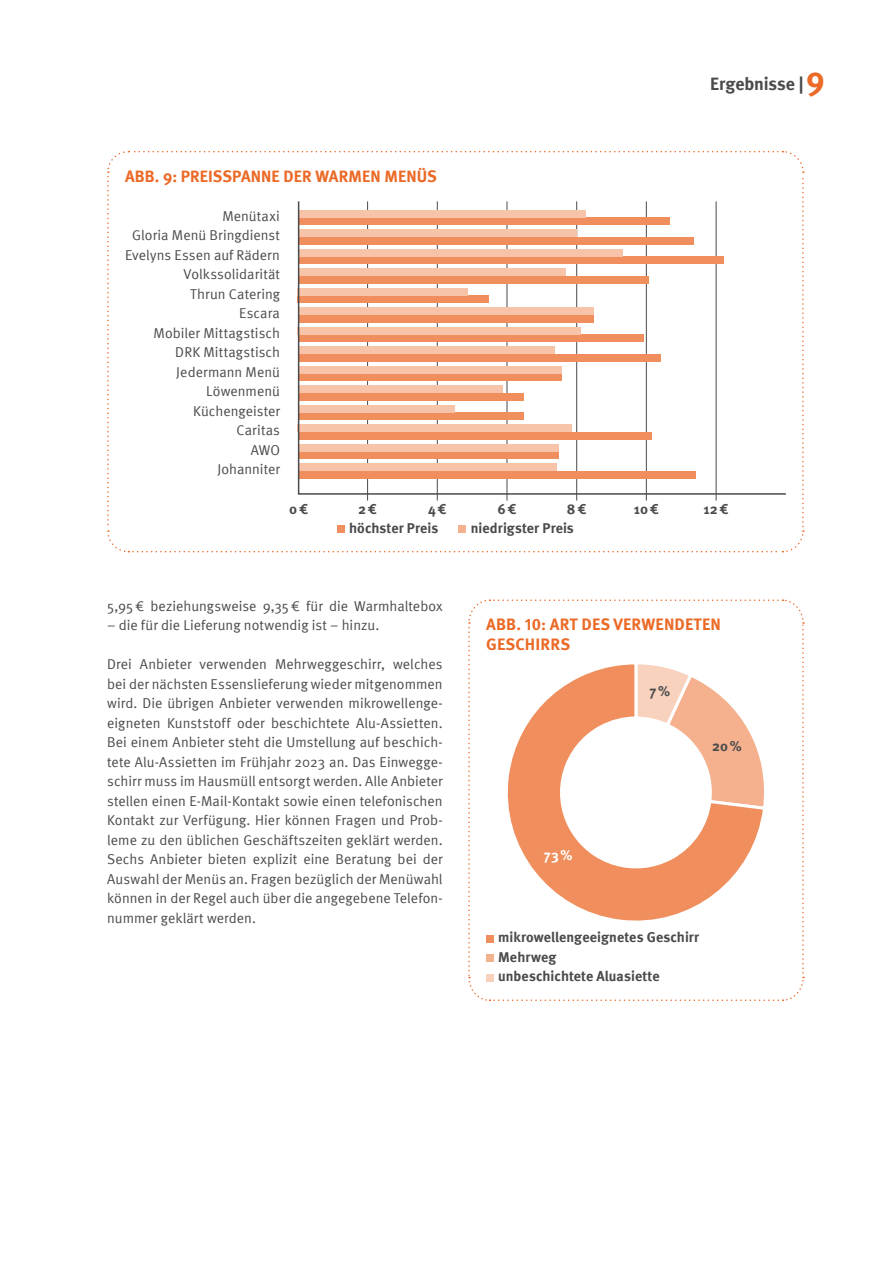
<style>
.page{position:relative;width:893px;height:1263px;background:#fff}
.page>*{position:absolute;margin:0;border:0;box-sizing:border-box;transform-origin:0 0}
.t1{font:700 33px "Meta";color:#eb6a27}
.Ü3{font:700 18px "Meta";color:#4b4b4d}
.Ü2-Kasten{font:700 16.5px/19.5px "Meta Pro";letter-spacing:.01em;color:#eb6a27}
.Ü2-Kasten-2{font:700 16.5px "Meta";letter-spacing:.005em;color:#eb6a27}
.t2{font:14.25px/19.5px "Meta Normal";letter-spacing:.005em;color:#4b4b4d;text-align:justify}
.Kasten-Text{font:700 14.25px "Meta";letter-spacing:.005em;color:#4b4b4d}
.t3{font:700 14.25px "Meta Pro";color:#4b4b4d}
.Absatzformat_2{font:700 14.25px "Meta";color:#4b4b4d}
.Absatzformat_2-2{font:700 14.25px "Meta";color:#fff}
</style>
<div class="page">
<svg style="left:468px;top:599px;width:336px;height:402px"></svg>
<div style="left:486px;top:935px;width:7px;height:7px;background:#f08f5d"></div>
<div style="left:486px;top:955px;width:7px;height:7px;background:#f5b18e"></div>
<div style="left:486px;top:974px;width:7px;height:7px;background:#f9d2be"></div>
<svg style="left:107px;top:150px;width:697px;height:403px"></svg>
<hr style="left:646px;top:201px;width:1px;height:300px;background:#4b4b4d">
<hr style="left:367px;top:201px;width:1px;height:300px;background:#4b4b4d">
<hr style="left:507px;top:201px;width:1px;height:300px;background:#4b4b4d">
<hr style="left:716px;top:201px;width:1px;height:300px;background:#4b4b4d">
<hr style="left:437px;top:201px;width:1px;height:300px;background:#4b4b4d">
<hr style="left:576px;top:201px;width:1px;height:300px;background:#4b4b4d">
<svg style="left:297px;top:200px;width:490px;height:295px"></svg>
<div style="left:337px;top:526px;width:7px;height:7px;background:#f08f5d"></div>
<div style="left:459px;top:526px;width:7px;height:7px;background:#f5b18e"></div>
<p class="Ü2-Kasten-2" style="left:125px;top:166px;width:313px">ABB. 9: PREISSPANNE DER WARMEN MENÜS</p>
<p class="t2" style="left:222px;top:206px;width:59px">Menütaxi</p>
<p class="t2" style="left:132px;top:226px;width:149px">Gloria Menü Bringdienst</p>
<p class="t2" style="left:125px;top:245px;width:156px">Evelyns Essen auf Rädern</p>
<p class="t2" style="left:184px;top:265px;width:98px">Volkssolidarität</p>
<p class="t2" style="left:190px;top:284px;width:91px">Thrun Catering</p>
<p class="t2" style="left:239px;top:304px;width:42px">Escara</p>
<p class="t2" style="left:154px;top:323px;width:128px">Mobiler Mittagstisch</p>
<p class="t2" style="left:175px;top:343px;width:106px">DRK Mittagstisch</p>
<p class="t2" style="left:176px;top:362px;width:105px">Jedermann Menü</p>
<p class="t2" style="left:206px;top:382px;width:75px">Löwenmenü</p>
<p class="t2" style="left:193px;top:401px;width:88px">Küchengeister</p>
<p class="t2" style="left:237px;top:421px;width:45px">Caritas</p>
<p class="t2" style="left:251px;top:440px;width:31px">AWO</p>
<p class="t2" style="left:217px;top:460px;width:64px">Johanniter</p>
<h1 class="t1" style="left:806px;top:59px;width:20px">9</h1>
<p class="Ü3" style="left:710px;top:73px;width:95px">Ergebnisse |</p>
<p class="t3" style="left:289px;top:497px;width:20px">0€</p>
<p class="t3" style="left:358px;top:497px;width:20px">2€</p>
<p class="t3" style="left:428px;top:497px;width:20px">4€</p>
<p class="t3" style="left:497px;top:497px;width:21px">6€</p>
<p class="t3" style="left:567px;top:497px;width:21px">8€</p>
<p class="t3" style="left:634px;top:497px;width:27px">10€</p>
<p class="t3" style="left:704px;top:497px;width:27px">12€</p>
<p class="Kasten-Text" style="left:349px;top:519px;width:91px">höchster Preis</p>
<p class="Kasten-Text" style="left:471px;top:519px;width:104px">niedrigster Preis</p>
<p class="t2" style="left:107px;top:596px;width:337px">5,95€ beziehungsweise 9,35€ für die Warmhaltebox</p>
<p class="t2" style="left:107px;top:616px;width:274px">– die für die Lieferung notwendig ist – hinzu.</p>
<p class="t2" style="left:107px;top:655px;width:337px">Drei Anbieter verwenden Mehrweggeschirr, welches bei der nächsten Essenslieferung wieder mitgenommen wird. Die übrigen Anbieter verwenden mikrowellenge&shy;eigneten Kunststoff oder beschichtete Alu-Assietten.<br>Bei einem Anbieter steht die Umstellung auf beschich&shy;tete Alu-Assietten im Frühjahr 2023 an. Das Einwegge&shy;schirr muss im Hausmüll entsorgt werden. Alle Anbieter stellen einen E-Mail-Kontakt sowie einen telefonischen Kontakt zur Verfügung. Hier können Fragen und Prob&shy;leme zu den üblichen Geschäftszeiten geklärt werden.<br>Sechs Anbieter bieten explizit eine Beratung bei der Auswahl der Menüs an. Fragen bezüglich der Menüwahl können in der Regel auch über die angegebene Telefon&shy;nummer geklärt werden.</p>
<p class="Ü2-Kasten" style="left:486px;top:614px;width:236px">ABB. 10: ART DES VERWENDETEN<br>GESCHIRRS</p>
<p class="Absatzformat_2" style="left:650px;top:682px;width:22px">7%</p>
<p class="Absatzformat_2" style="left:712px;top:738px;width:31px">20%</p>
<p class="Absatzformat_2-2" style="left:544px;top:846px;width:30px">73%</p>
<p class="Kasten-Text" style="left:498px;top:929px;width:202px">mikrowellengeeignetes Geschirr</p>
<p class="Kasten-Text" style="left:498px;top:948px;width:60px">Mehrweg</p>
<p class="Kasten-Text" style="left:498px;top:968px;width:163px">unbeschichtete Aluasiette</p>
</div>
